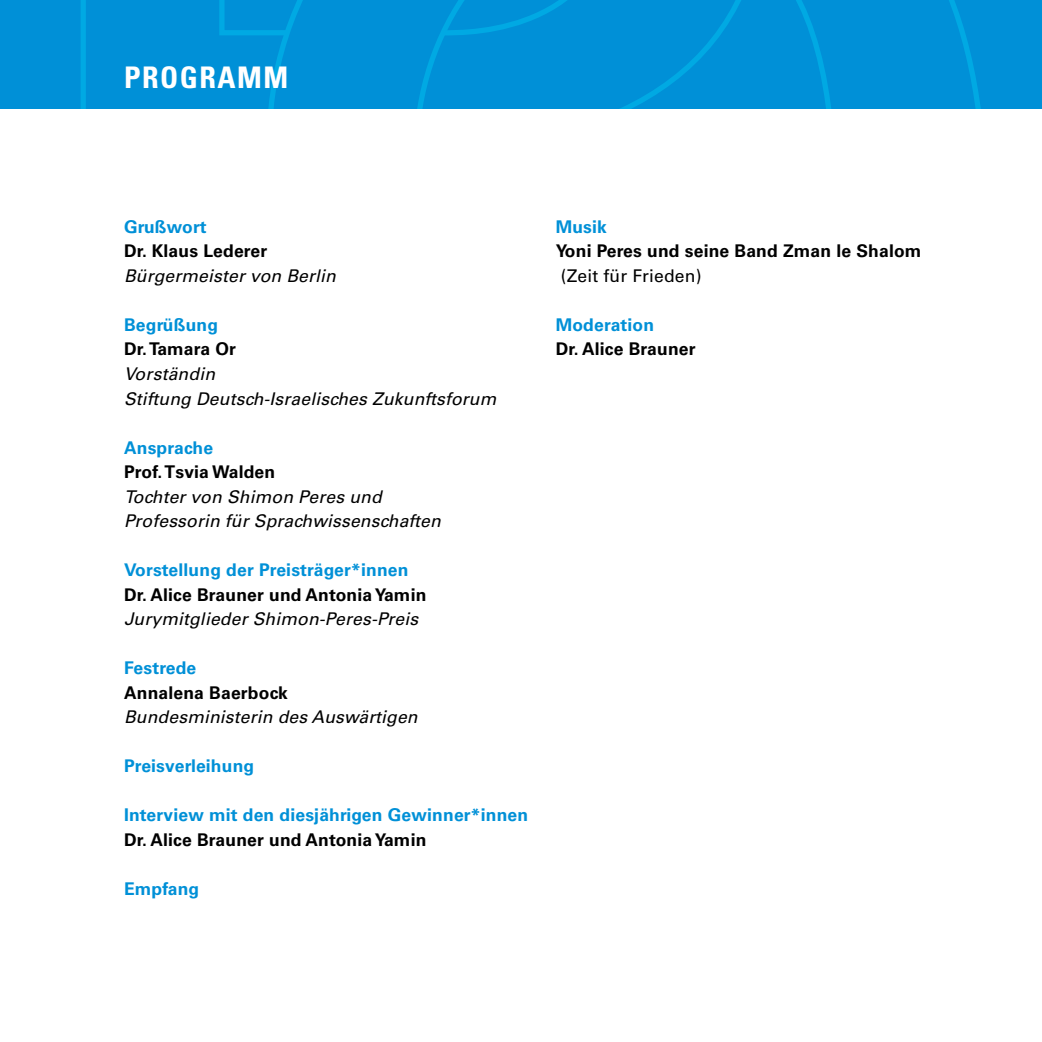
<style>
.page{position:relative;width:1042px;height:1042px;background:#fff}
.page>*{position:absolute;margin:0;border:0;box-sizing:border-box;transform-origin:0 0}
.t1{font:700 condensed 29.75px "Univers LT Std";letter-spacing:.05em;color:#fff}
.t2{font:italic 17.5px/24.5px "Univers LT Std";letter-spacing:.01em;color:#000}
.t3{font:700 17.5px "Univers LT Std";letter-spacing:.01em;color:#000}
.t4{font:700 17.5px "Univers LT Std";letter-spacing:.01em;color:#0090d7}
.t5{font:17.5px "Univers LT Std";letter-spacing:.01em;color:#000}
</style>
<div class="page">
<div style="left:0;top:0;width:1042px;height:109px;background:#0090d7"></div>
<svg style="left:81px;top:0;width:183px;height:109px"></svg>
<svg style="left:264px;top:0;width:39px;height:109px"></svg>
<svg style="left:417px;top:0;width:564px;height:109px"></svg>
<h1 class="t1" style="left:124px;top:60px;width:166px">PROGRAMM</h1>
<p class="t4" style="left:124px;top:216px;width:84px">Grußwort</p>
<p class="t3" style="left:124px;top:241px;width:145px">Dr. Klaus Lederer</p>
<p class="t2" style="left:124px;top:264px;width:213px">Bürgermeister von Berlin</p>
<p class="t4" style="left:124px;top:314px;width:96px">Begrüßung</p>
<p class="t3" style="left:124px;top:339px;width:113px">Dr. Tamara Or</p>
<p class="t2" style="left:124px;top:362px;width:374px">Vorständin<br>Stiftung Deutsch-Israelisches Zukunftsforum</p>
<p class="t4" style="left:124px;top:437px;width:91px">Ansprache</p>
<p class="t3" style="left:124px;top:461px;width:153px">Prof. Tsvia Walden</p>
<p class="t2" style="left:124px;top:484px;width:318px">Tochter von Shimon Peres und<br>Professorin für Sprachwissenschaften</p>
<p class="t4" style="left:124px;top:559px;width:286px">Vorstellung der Preisträger*innen</p>
<p class="t3" style="left:124px;top:584px;width:304px">Dr. Alice Brauner und Antonia Yamin</p>
<p class="t2" style="left:124px;top:607px;width:296px">Jurymitglieder Shimon-Peres-Preis</p>
<p class="t4" style="left:124px;top:657px;width:74px">Festrede</p>
<p class="t3" style="left:124px;top:682px;width:165px">Annalena Baerbock</p>
<p class="t2" style="left:124px;top:705px;width:295px">Bundesministerin des Auswärtigen</p>
<p class="t4" style="left:124px;top:755px;width:132px">Preisverleihung</p>
<p class="t4" style="left:124px;top:804px;width:406px">Interview mit den diesjährigen Gewinner*innen</p>
<p class="t3" style="left:124px;top:829px;width:304px">Dr. Alice Brauner und Antonia Yamin</p>
<p class="t4" style="left:124px;top:878px;width:77px">Empfang</p>
<p class="t4" style="left:556px;top:216px;width:53px">Musik</p>
<p class="t3" style="left:556px;top:241px;width:367px">Yoni Peres und seine Band Zman le Shalom</p>
<p class="t5" style="left:561px;top:265px;width:142px">(Zeit für Frieden)</p>
<p class="t4" style="left:556px;top:314px;width:100px">Moderation</p>
<p class="t3" style="left:556px;top:339px;width:141px">Dr. Alice Brauner</p>
</div>
